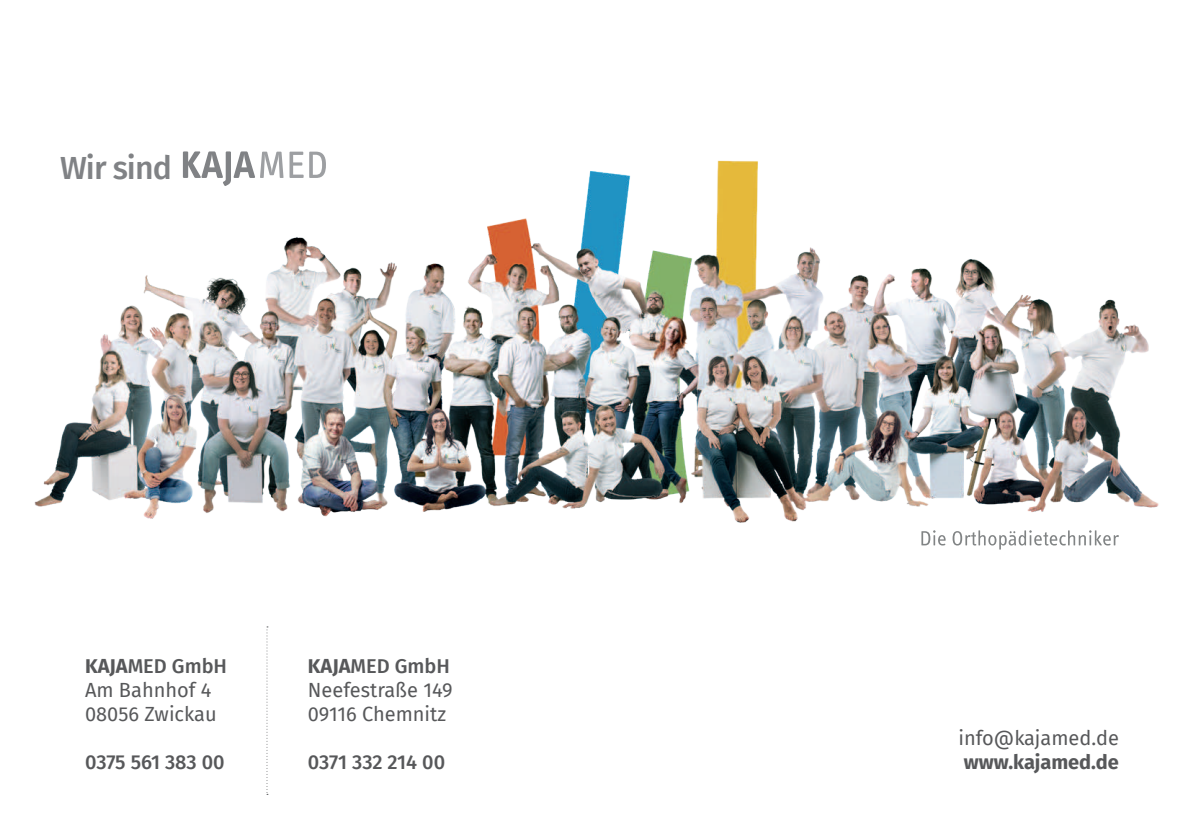
<style>
.page{position:relative;width:1191px;height:840px;background:#fff}
.page>*{position:absolute;margin:0;border:0;box-sizing:border-box;transform-origin:0 0}
.t1{font:500 32px "Fira Sans";letter-spacing:-.03em;color:#808285}
.t2{font:20px/24px "Fira Sans";color:#57585a}
.t3{font:500 20px "Fira Sans";letter-spacing:-.005em;color:#57585a}
.t4{font:700 20px "Fira Sans";color:#57585a}
.s1{font-weight:700}
.s2{font-weight:500}
</style>
<div class="page">
<img style="left:34px;top:151px;width:1125px;height:399px">
<svg style="left:266px;top:626px;width:2px;height:168px"></svg>
<h1 class="t1" style="left:60px;top:153px;width:113px">Wir sind</h1>
<p class="t2" style="left:85px;top:654px;width:143px"><span class="s1">KAJA</span><span class="s2">MED GmbH<br></span>Am Bahnhof 4<br>08056 Zwickau</p>
<p class="t3" style="left:85px;top:752px;width:141px">0375 561 383 00</p>
<p class="t2" style="left:308px;top:654px;width:146px"><span class="s1">KAJA</span><span class="s2">MED GmbH<br></span>Neefestraße 149<br>09116 Chemnitz</p>
<p class="t3" style="left:308px;top:752px;width:139px">0371 332 214 00</p>
<p class="t2" style="left:958px;top:726px;width:162px">info@kajamed.de</p>
<p class="t4" style="left:964px;top:752px;width:156px">www.kajamed.de</p>
</div>
